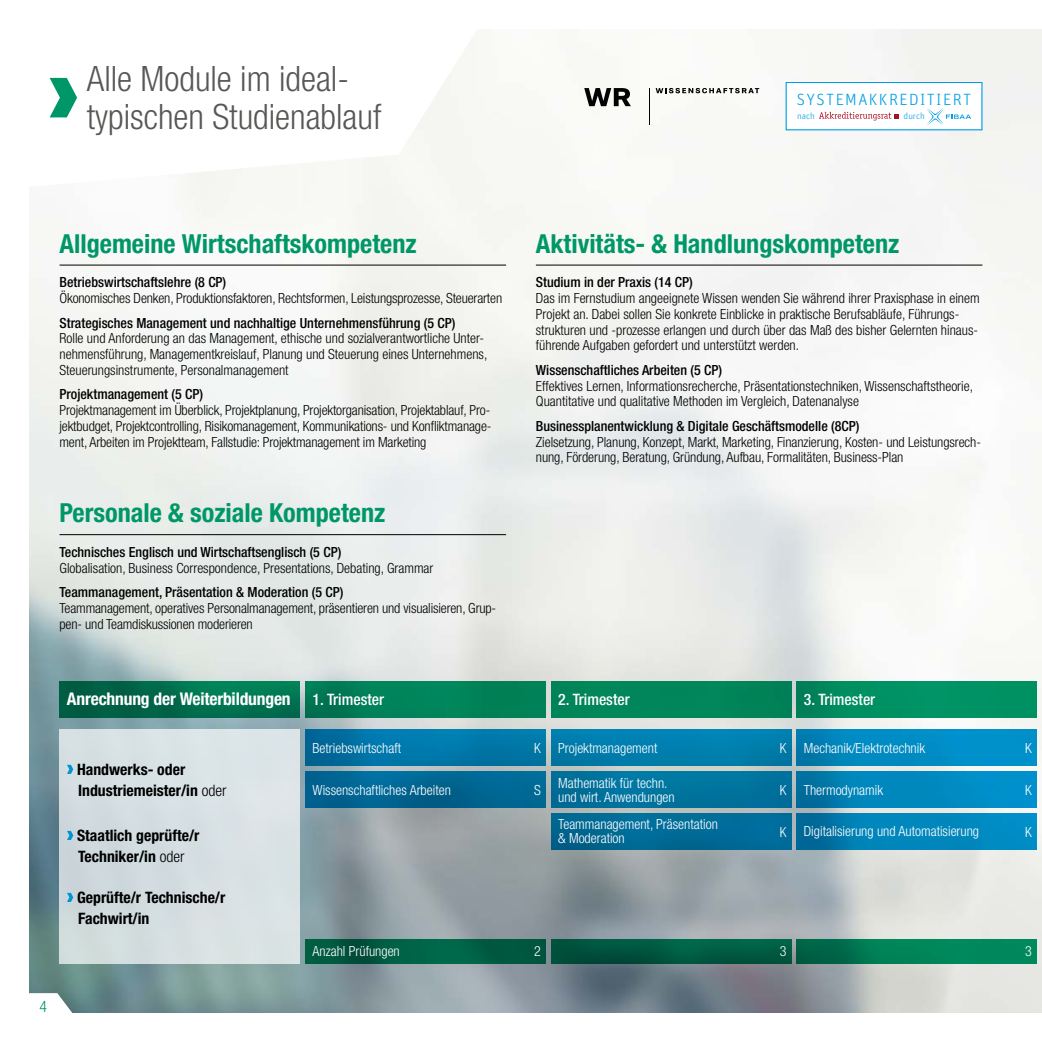
<style>
.page{position:relative;width:1042px;height:1042px;background:#fff}
.page>*{position:absolute;margin:0;border:0;box-sizing:border-box;transform-origin:0 0}
.t1{font:300 condensed 35px/38.5px "Helvetica Neue LT Std";color:#575756}
.t2{font:700 condensed 26.25px "Helvetica Neue LT Std";color:#009768}
.t3{font:700 condensed 17.5px "Helvetica Neue LT Std";letter-spacing:-.01em;color:#fff}
.t4{font:300 16.28px "Unit OT";letter-spacing:.085em;color:#009fe3}
.t5{font:700 condensed 15.75px/21px "Helvetica Neue LT Std";color:#000}
.t6{font:500 condensed 15.75px "Helvetica Neue LT Std";color:#fff}
.t7{font:300 condensed 15.75px "Helvetica Neue LT Std";color:#009768}
.t8{font:300 condensed 14px/15.8px "Helvetica Neue LT Std";color:#000}
.t9{font:500 condensed 14px "Helvetica Neue LT Std";color:#000}
.t10{font:300 condensed 14px/14px "Helvetica Neue LT Std";color:#fff}
.t11{font:300 9.28px "Unit OT";color:#009fe3}
.s1{font-weight:300}
</style>
<div class="page">
<img style="left:30px;top:30px;width:1012px;height:982px">
<svg style="left:30px;top:29px;width:465px;height:160px"></svg>
<svg style="left:50px;top:78px;width:27px;height:39px"></svg>
<svg style="left:29px;top:993px;width:45px;height:20px"></svg>
<hr style="left:60px;top:265px;width:446px;height:1px;background:#000">
<hr style="left:536px;top:265px;width:446px;height:1px;background:#000">
<hr style="left:60px;top:534px;width:446px;height:1px;background:#000">
<svg style="left:60px;top:681px;width:240px;height:36px"></svg>
<div style="left:60px;top:729px;width:240px;height:234px;background:#d8e0e3"></div>
<div style="left:305px;top:681px;width:241px;height:36px;background:linear-gradient(to right,#007a56,#008559)"></div>
<div style="left:551px;top:681px;width:240px;height:36px;background:#00865a"></div>
<div style="left:796px;top:681px;width:241px;height:36px;background:#009768"></div>
<svg style="left:305px;top:939px;width:241px;height:24px;fill:#005c41"></svg>
<div style="left:551px;top:939px;width:240px;height:24px;background:linear-gradient(to bottom,#006447,#004e39)"></div>
<div style="left:796px;top:939px;width:241px;height:24px;background:linear-gradient(to right,#006748,#009462)"></div>
<svg style="left:305px;top:729px;width:241px;height:37px;fill:#0076a8"></svg>
<div style="left:551px;top:729px;width:240px;height:37px;background:#007ead"></div>
<svg style="left:796px;top:729px;width:241px;height:37px;fill:#008dc5"></svg>
<div style="left:551px;top:771px;width:240px;height:37px;background:#00729d"></div>
<svg style="left:796px;top:771px;width:241px;height:37px;fill:#0088be"></svg>
<div style="left:551px;top:813px;width:240px;height:36px;background:linear-gradient(to right,#00668f,#006e9d)"></div>
<svg style="left:796px;top:813px;width:241px;height:36px;fill:#0086bb"></svg>
<svg style="left:305px;top:771px;width:241px;height:37px;fill:#006693"></svg>
<svg style="left:67px;top:765px;width:6px;height:9px"></svg>
<svg style="left:67px;top:831px;width:6px;height:9px"></svg>
<svg style="left:67px;top:893px;width:6px;height:9px"></svg>
<div style="left:786px;top:82px;width:196px;height:48px;background:#fff"></div>
<div style="left:786px;top:82px;width:196px;height:48px;border:1px solid #009fe3"></div>
<svg style="left:927px;top:108px;width:44px;height:17px"></svg>
<svg style="left:819px;top:112px;width:80px;height:9px"></svg>
<svg style="left:584px;top:88px;width:47px;height:18px"></svg>
<svg style="left:655px;top:88px;width:104px;height:5px"></svg>
<hr style="left:649px;top:88px;width:1px;height:36px;background:#010202">
<h1 class="t1" style="left:87px;top:59px;width:296px">Alle Module im ideal&shy;typischen Studienablauf</h1>
<p class="t4" style="left:797px;top:90px;width:176px">SYSTEMAKKREDITIERT</p>
<p class="t11" style="left:797px;top:110px;width:19px">nach</p>
<p class="t11" style="left:903px;top:110px;width:23px">durch</p>
<h2 class="t2" style="left:60px;top:228px;width:359px">Allgemeine Wirtschaftskompetenz</h2>
<h2 class="t2" style="left:536px;top:228px;width:365px">Aktivitäts- &amp; Handlungskompetenz</h2>
<p class="t9" style="left:59px;top:274px;width:168px">Betriebswirtschaftslehre (8 CP)</p>
<p class="t8" style="left:59px;top:290px;width:444px">Ökonomisches Denken, Produktionsfaktoren, Rechtsformen, Leistungsprozesse, Steuerarten</p>
<p class="t9" style="left:59px;top:314px;width:397px">Strategisches Management und nachhaltige Unternehmensführung (5 CP)</p>
<p class="t8" style="left:59px;top:330px;width:429px">Rolle und Anforderung an das Management, ethische und sozialverantwortliche Unter&shy;nehmensführung, Managementkreislauf, Planung und Steuerung eines Unternehmens,<br>Steuerungsinstrumente, Personalmanagement</p>
<p class="t9" style="left:59px;top:386px;width:145px">Projektmanagement (5 CP)</p>
<p class="t8" style="left:59px;top:402px;width:433px;text-align:justify">Projektmanagement im Überblick, Projektplanung, Projektorganisation, Projektablauf, Pro&shy;jektbudget, Projektcontrolling, Risikomanagement, Kommunikations- und Konfliktmanage&shy;ment, Arbeiten im Projektteam, Fallstudie: Projektmanagement im Marketing</p>
<h2 class="t2" style="left:60px;top:497px;width:327px">Personale &amp; soziale Kompetenz</h2>
<p class="t9" style="left:59px;top:543px;width:283px">Technisches Englisch und Wirtschaftsenglisch (5 CP)</p>
<p class="t8" style="left:59px;top:560px;width:375px">Globalisation, Business Correspondence, Presentations, Debating, Grammar</p>
<p class="t9" style="left:59px;top:584px;width:285px">Teammanagement, Präsentation &amp; Moderation (5 CP)</p>
<p class="t8" style="left:59px;top:600px;width:438px">Teammanagement, operatives Personalmanagement, präsentieren und visualisieren, Grup&shy;pen- und Teamdiskussionen moderieren</p>
<p class="t9" style="left:536px;top:274px;width:158px">Studium in der Praxis (14 CP)</p>
<p class="t8" style="left:536px;top:290px;width:445px">Das im Fernstudium angeeignete Wissen wenden Sie während ihrer Praxisphase in einem Projekt an. Dabei sollen Sie konkrete Einblicke in praktische Berufsabläufe, Führungs&shy;strukturen und -prozesse erlangen und durch über das Maß des bisher Gelernten hinaus&shy;führende Aufgaben gefordert und unterstützt werden.</p>
<p class="t9" style="left:536px;top:361px;width:188px">Wissenschaftliches Arbeiten (5 CP)</p>
<p class="t8" style="left:536px;top:378px;width:439px">Effektives Lernen, Informationsrecherche, Präsentationstechniken, Wissenschaftstheorie,<br>Quantitative und qualitative Methoden im Vergleich, Datenanalyse</p>
<p class="t9" style="left:536px;top:417px;width:325px">Businessplanentwicklung &amp; Digitale Geschäftsmodelle (8CP)</p>
<p class="t8" style="left:536px;top:434px;width:447px">Zielsetzung, Planung, Konzept, Markt, Marketing, Finanzierung, Kosten- und Leistungsrech&shy;nung, Förderung, Beratung, Gründung, Aufbau, Formalitäten, Business-Plan</p>
<p class="t3" style="left:67px;top:689px;width:225px">Anrechnung der Weiterbildungen</p>
<p class="t5" style="left:77px;top:759px;width:151px">Handwerks- oder<br>Industriemeister/in <span class="s1">oder</span></p>
<p class="t5" style="left:77px;top:825px;width:124px">Staatlich geprüfte/r<br>Techniker/in <span class="s1">oder</span></p>
<p class="t5" style="left:77px;top:887px;width:150px">Geprüfte/r Technische/r<br>Fachwirt/in</p>
<p class="t7" style="left:40px;top:997px;width:9px">4</p>
<p class="t6" style="left:313px;top:690px;width:73px">1. Trimester</p>
<p class="t6" style="left:558px;top:690px;width:73px">2. Trimester</p>
<p class="t6" style="left:804px;top:690px;width:73px">3. Trimester</p>
<p class="t10" style="left:313px;top:741px;width:90px">Betriebswirtschaft</p>
<p class="t10" style="left:558px;top:741px;width:101px">Projektmanagement</p>
<p class="t10" style="left:804px;top:741px;width:123px">Mechanik/Elektrotechnik</p>
<p class="t10" style="left:558px;top:775px;width:118px">Mathematik für techn. und wirt. Anwendungen</p>
<p class="t10" style="left:804px;top:782px;width:81px">Thermodynamik</p>
<p class="t10" style="left:558px;top:817px;width:161px">Teammanagement, Präsentation &amp; Moderation</p>
<p class="t10" style="left:804px;top:824px;width:177px">Digitalisierung und Automatisierung</p>
<p class="t10" style="left:534px;top:741px;width:8px">K</p>
<p class="t10" style="left:780px;top:741px;width:8px">K</p>
<p class="t10" style="left:1025px;top:741px;width:8px">K</p>
<p class="t10" style="left:780px;top:783px;width:8px">K</p>
<p class="t10" style="left:1025px;top:783px;width:8px">K</p>
<p class="t10" style="left:780px;top:824px;width:8px">K</p>
<p class="t10" style="left:1025px;top:824px;width:8px">K</p>
<p class="t10" style="left:312px;top:782px;width:140px">Wissenschaftliches Arbeiten</p>
<p class="t10" style="left:534px;top:783px;width:8px">S</p>
<p class="t10" style="left:312px;top:944px;width:89px">Anzahl Prüfungen</p>
<p class="t10" style="left:534px;top:944px;width:8px">2</p>
<p class="t10" style="left:779px;top:944px;width:8px">3</p>
<p class="t10" style="left:1025px;top:944px;width:8px">3</p>
</div>
